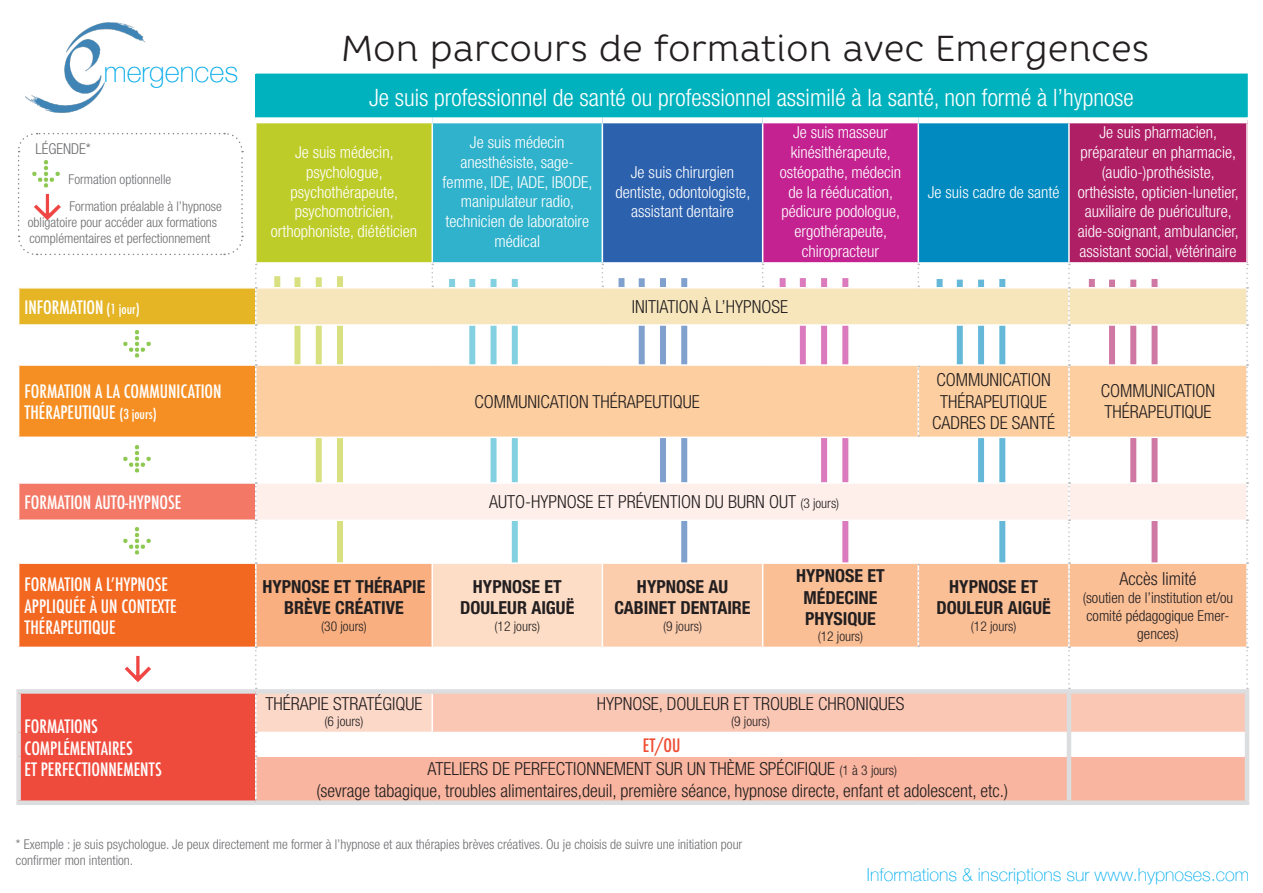
<style>
.page{position:relative;width:1263px;height:893px;background:#fff}
.page>*{position:absolute;margin:0;border:0;box-sizing:border-box;transform-origin:0 0}
.t1{font:300 36px "Core Rhino 35";color:#231f20}
.t2{font:100 28.8px "Helvetica Neue";color:#00aae9}
.t3{font:300 condensed 24px "Helvetica Neue LT Std";color:#fff}
.t4{font:300 condensed 18px/21.6px "Helvetica Neue LT Std";color:#231f20;text-align:center}
.t5{font:500 condensed 18px/21.6px "Futura";color:#fff}
.t6{font:700 condensed 18px/21.6px "Helvetica Neue LT Std";color:#231f20;text-align:center}
.t7{font:100 18px "Helvetica Neue";color:#00aeef}
.t8{font:500 condensed 18px "Futura";color:#ef4c32}
.t9{font:300 condensed 16.5px/19.8px "Helvetica Neue LT Std";color:#fff;text-align:center}
.t10{font:300 condensed 15px/18px "Helvetica Neue LT Std";color:#231f20;text-align:center}
.t11{font:300 condensed 15px "Helvetica Neue LT Std";color:#6c6d70}
.t12{font:300 condensed 13.5px/16.2px "Helvetica Neue LT Std";color:#6c6d70}
.t13{font:300 condensed 13.5px "Helvetica Neue LT Std";color:#231f20}
.s1{font-size:13.5px}
</style>
<div class="page">
<img style="left:25px;top:22px;width:121px;height:91px">
<svg style="left:18px;top:132px;width:226px;height:124px"></svg>
<div style="left:256px;top:74px;width:991px;height:46px;background:#00b2be"></div>
<div style="left:256px;top:120px;width:176px;height:143px;background:#becc2a"></div>
<div style="left:432px;top:120px;width:170px;height:143px;background:#31b2cc"></div>
<div style="left:602px;top:120px;width:161px;height:143px;background:#2c61ae"></div>
<div style="left:763px;top:120px;width:155px;height:143px;background:#c32290"></div>
<div style="left:918px;top:120px;width:151px;height:143px;background:#008ac0"></div>
<div style="left:1069px;top:120px;width:178px;height:143px;background:#af1f66"></div>
<div style="left:19px;top:288px;width:237px;height:37px;background:#e5b526"></div>
<div style="left:19px;top:365px;width:237px;height:72px;background:#f58f23"></div>
<div style="left:19px;top:483px;width:237px;height:37px;background:#f37866"></div>
<div style="left:19px;top:563px;width:237px;height:84px;background:#f36821"></div>
<div style="left:19px;top:691px;width:237px;height:112px;background:#ef4b3d"></div>
<hr style="left:1069px;top:74px;width:179px;height:1px;background:#00b2be">
<hr style="left:1246px;top:75px;width:2px;height:42px;background:#00b2be">
<hr style="left:255px;top:123px;width:2px;height:139px;background:#fff">
<hr style="left:431px;top:123px;width:2px;height:139px;background:#fff">
<hr style="left:602px;top:123px;width:1px;height:139px;background:#fff">
<hr style="left:762px;top:123px;width:1px;height:139px;background:#fff">
<hr style="left:917px;top:123px;width:2px;height:139px;background:#fff">
<hr style="left:1068px;top:123px;width:2px;height:139px;background:#fff">
<hr style="left:1246px;top:123px;width:2px;height:139px;background:#fff">
<hr style="left:255px;top:262px;width:177px;height:2px;background:#fff">
<hr style="left:432px;top:262px;width:170px;height:2px;background:#fff">
<hr style="left:602px;top:262px;width:161px;height:2px;background:#fff">
<hr style="left:763px;top:262px;width:155px;height:2px;background:#fff">
<hr style="left:918px;top:262px;width:151px;height:2px;background:#fff">
<hr style="left:1069px;top:262px;width:179px;height:2px;background:#fff">
<hr style="left:18px;top:287px;width:237px;height:2px;background:#fff">
<hr style="left:18px;top:324px;width:237px;height:2px;background:#fff">
<hr style="left:18px;top:364px;width:237px;height:2px;background:#fff">
<hr style="left:18px;top:482px;width:237px;height:2px;background:#fff">
<hr style="left:18px;top:519px;width:237px;height:2px;background:#fff">
<hr style="left:18px;top:562px;width:237px;height:2px;background:#fff">
<svg style="left:255px;top:264px;width:993px;height:536px"></svg>
<div style="left:16px;top:689px;width:240px;height:5px;background:#dcdddf"></div>
<div style="left:16px;top:694px;width:5px;height:38px;background:#dcdddf"></div>
<div style="left:16px;top:732px;width:5px;height:24px;background:#dcdddf"></div>
<div style="left:16px;top:756px;width:5px;height:44px;background:#dcdddf"></div>
<div style="left:16px;top:800px;width:240px;height:5px;background:#dcdddf"></div>
<div style="left:256px;top:689px;width:176px;height:5px;background:#dcdddf"></div>
<div style="left:432px;top:689px;width:170px;height:5px;background:#dcdddf"></div>
<div style="left:602px;top:689px;width:161px;height:5px;background:#dcdddf"></div>
<div style="left:763px;top:689px;width:155px;height:5px;background:#dcdddf"></div>
<div style="left:918px;top:689px;width:151px;height:5px;background:#dcdddf"></div>
<div style="left:1069px;top:689px;width:180px;height:5px;background:#dcdddf"></div>
<hr style="left:1067px;top:694px;width:4px;height:38px;background:#dcdddf">
<hr style="left:1245px;top:694px;width:4px;height:38px;background:#dcdddf">
<hr style="left:1067px;top:732px;width:4px;height:24px;background:#dcdddf">
<hr style="left:1245px;top:732px;width:4px;height:24px;background:#dcdddf">
<hr style="left:1067px;top:756px;width:4px;height:44px;background:#dcdddf">
<hr style="left:1245px;top:756px;width:4px;height:44px;background:#dcdddf">
<div style="left:256px;top:800px;width:176px;height:5px;background:#dcdddf"></div>
<div style="left:432px;top:800px;width:170px;height:5px;background:#dcdddf"></div>
<div style="left:602px;top:800px;width:161px;height:5px;background:#dcdddf"></div>
<div style="left:763px;top:800px;width:155px;height:5px;background:#dcdddf"></div>
<div style="left:918px;top:800px;width:151px;height:5px;background:#dcdddf"></div>
<div style="left:1069px;top:800px;width:180px;height:5px;background:#dcdddf"></div>
<div style="left:255px;top:117px;width:177px;height:6px;background:#fff"></div>
<div style="left:432px;top:117px;width:170px;height:6px;background:#fff"></div>
<div style="left:602px;top:117px;width:161px;height:6px;background:#fff"></div>
<div style="left:763px;top:117px;width:155px;height:6px;background:#fff"></div>
<div style="left:918px;top:117px;width:151px;height:6px;background:#fff"></div>
<div style="left:1069px;top:117px;width:179px;height:6px;background:#fff"></div>
<img style="left:123px;top:330px;width:28px;height:28px">
<img style="left:123px;top:445px;width:28px;height:28px">
<img style="left:123px;top:527px;width:28px;height:28px">
<img style="left:124px;top:655px;width:27px;height:27px">
<p class="t2" style="left:104px;top:50px;width:136px">mergences</p>
<p class="t11" style="left:35px;top:140px;width:57px">LÉGENDE*</p>
<p class="t12" style="left:69px;top:171px;width:104px">Formation optionnelle</p>
<p class="t12" style="left:28px;top:198px;width:195px;text-indent:42px">Formation préalable à l’hypnose obligatoire pour accéder aux formations complémentaires et perfectionnement</p>
<p class="t1" style="left:341px;top:26px;width:810px">Mon parcours de formation avec Emergences</p>
<p class="t3" style="left:369px;top:84px;width:766px">Je suis professionnel de santé ou professionnel assimilé à la santé, non formé à l’hypnose</p>
<p class="t9" style="left:271px;top:142px;width:148px">Je suis médecin, psychologue, psychothérapeute, psychomotricien, orthophoniste, diététicien</p>
<p class="t9" style="left:443px;top:132px;width:151px">Je suis médecin anesthésiste, sage&shy;femme, IDE, IADE, IBODE, manipulateur radio, technicien de laboratoire médical</p>
<p class="t9" style="left:780px;top:122px;width:123px">Je suis masseur kinésithérapeute, ostéopathe, médecin de la rééducation, pédicure podologue, ergothérapeute, chiropracteur</p>
<p class="t9" style="left:1078px;top:122px;width:163px">Je suis pharmacien, préparateur en pharmacie, (audio-)prothésiste, orthésiste, opticien-lunetier, auxiliaire de puériculture, aide-soignant, ambulancier, assistant social, vétérinaire</p>
<p class="t9" style="left:615px;top:162px;width:136px">Je suis chirurgien dentiste, odontologiste, assistant dentaire</p>
<p class="t9" style="left:928px;top:182px;width:133px">Je suis cadre de santé</p>
<p class="t5" style="left:25px;top:296px;width:117px">INFORMATION <span class="s1">(1 jour)</span></p>
<p class="t4" style="left:632px;top:295px;width:158px">INITIATION À L’HYPNOSE</p>
<p class="t5" style="left:25px;top:380px;width:199px">FORMATION A LA COMMUNICATION<br>THÉRAPEUTIQUE <span class="s1">(3 jours)</span></p>
<p class="t4" style="left:474px;top:390px;width:227px">COMMUNICATION THÉRAPEUTIQUE</p>
<p class="t5" style="left:25px;top:492px;width:158px">FORMATION AUTO-HYPNOSE</p>
<p class="t4" style="left:489px;top:491px;width:352px">AUTO-HYPNOSE ET PRÉVENTION DU BURN OUT <span class="s1">(3 jours)</span></p>
<p class="t5" style="left:25px;top:574px;width:145px">FORMATION A L’HYPNOSE</p>
<p class="t5" style="left:25px;top:595px;width:154px">APPLIQUÉE À UN CONTEXTE</p>
<p class="t5" style="left:25px;top:617px;width:93px">THÉRAPEUTIQUE</p>
<p class="t6" style="left:263px;top:575px;width:164px">HYPNOSE ET THÉRAPIE<br>BRÈVE CRÉATIVE</p>
<p class="t13" style="left:321px;top:618px;width:47px">(30 jours)</p>
<p class="t6" style="left:460px;top:575px;width:116px">HYPNOSE ET<br>DOULEUR AIGUË</p>
<p class="t13" style="left:495px;top:618px;width:47px">(12 jours)</p>
<p class="t6" style="left:614px;top:575px;width:138px">HYPNOSE AU<br>CABINET DENTAIRE</p>
<p class="t13" style="left:663px;top:618px;width:40px">(9 jours)</p>
<p class="t6" style="left:796px;top:565px;width:90px">HYPNOSE ET<br>MÉDECINE<br>PHYSIQUE</p>
<p class="t13" style="left:818px;top:629px;width:47px">(12 jours)</p>
<p class="t4" style="left:932px;top:369px;width:125px">COMMUNICATION<br>THÉRAPEUTIQUE<br>CADRES DE SANTÉ</p>
<p class="t4" style="left:1101px;top:379px;width:116px;text-align:left">COMMUNICATION<br>THÉRAPEUTIQUE</p>
<p class="t6" style="left:937px;top:575px;width:116px">HYPNOSE ET<br>DOULEUR AIGUË</p>
<p class="t13" style="left:971px;top:618px;width:47px">(12 jours)</p>
<p class="t4" style="left:1119px;top:567px;width:78px">Accès limité</p>
<p class="t10" style="left:1083px;top:588px;width:152px">(soutien de l’institution et/ou comité pédagogique Emer&shy;gences)</p>
<p class="t5" style="left:25px;top:716px;width:75px">FORMATIONS</p>
<p class="t5" style="left:25px;top:737px;width:110px">COMPLÉMENTAIRES</p>
<p class="t5" style="left:25px;top:759px;width:139px">ET PERFECTIONNEMENTS</p>
<p class="t4" style="left:265px;top:693px;width:159px">THÉRAPIE STRATÉGIQUE</p>
<p class="t13" style="left:325px;top:714px;width:40px">(6 jours)</p>
<p class="t4" style="left:597px;top:693px;width:309px">HYPNOSE, DOULEUR ET TROUBLE CHRONIQUES</p>
<p class="t13" style="left:731px;top:714px;width:40px">(9 jours)</p>
<p class="t8" style="left:643px;top:734px;width:39px">ET/OU</p>
<p class="t4" style="left:427px;top:758px;width:471px">ATELIERS DE PERFECTIONNEMENT SUR UN THÈME SPÉCIFIQUE <span class="s1">(1 à 3 jours)</span></p>
<p class="t4" style="left:317px;top:779px;width:693px">(sevrage tabagique, troubles alimentaires,deuil, première séance, hypnose directe, enfant et adolescent, etc.)</p>
<p class="t12" style="left:16px;top:836px;width:728px">* Exemple : je suis psychologue. Je peux directement me former à l’hypnose et aux thérapies brèves créatives. Ou je choisis de suivre une initiation pour confirmer mon intention.</p>
<p class="t7" style="left:867px;top:861px;width:384px">Informations &amp; inscriptions sur www.hypnoses.com</p>
</div>
